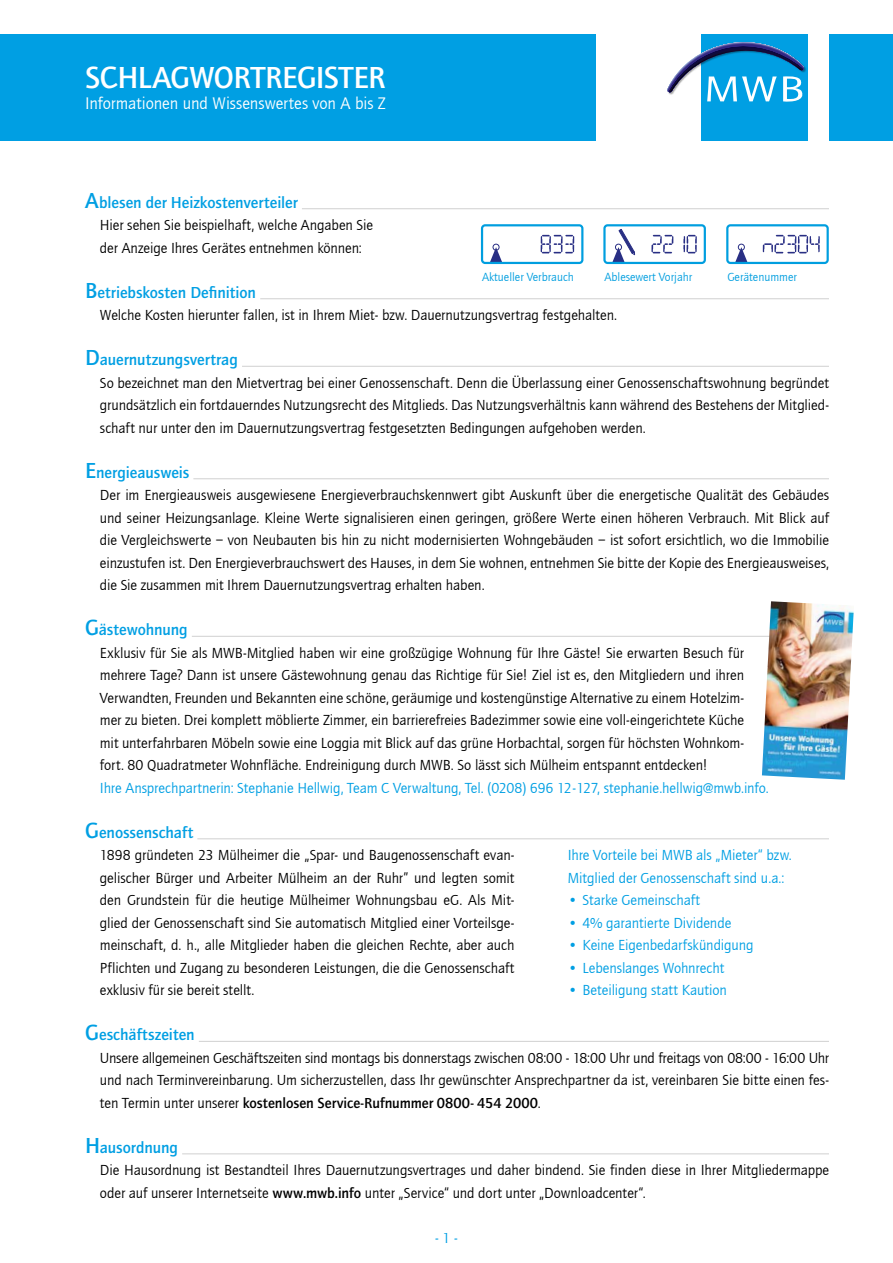
<style>
.page{position:relative;width:893px;height:1263px;background:#fff}
.page>*{position:absolute;margin:0;border:0;box-sizing:border-box;transform-origin:0 0}
.t1{font:500 31.5px "ITC Quay Sans";letter-spacing:-.015em;color:#fff}
.t2{font:17.25px "Quay Sans EF";letter-spacing:-.005em;color:#fff}
.t3{font:500 16.5px "ITC Quay Sans";color:#009fe3}
.t4{font:15px/22.5px "Quay Sans EF";letter-spacing:-.005em;color:#000;text-align:justify}
.t5{font:15px/22.5px "Quay Sans EF";letter-spacing:-.005em;color:#009fe3}
.t6{font:500 15px "ITC Quay Sans";color:#000}
.t7{font:12.15px "Quay Sans EF";color:#009edf}
.s1{font-size:22.5px}
.s2{font-family:"Quay Sans EF";font-weight:400}
.s3{font-family:"ITC Quay Sans";font-weight:500}
</style>
<div class="page">
<div style="left:0;top:34px;width:595px;height:106px;background:#009fe3"></div>
<div style="left:829px;top:34px;width:64px;height:106px;background:#009fe3"></div>
<div style="left:702px;top:34px;width:106px;height:106px;background:#009fe3"></div>
<svg style="left:667px;top:42px;width:138px;height:60px"></svg>
<hr style="left:302px;top:208px;width:527px;height:1px;background:#d0d0d0">
<hr style="left:260px;top:298px;width:569px;height:1px;background:#d0d0d0">
<hr style="left:242px;top:366px;width:587px;height:1px;background:#d0d0d0">
<hr style="left:193px;top:478px;width:636px;height:1px;background:#d0d0d0">
<hr style="left:192px;top:636px;width:637px;height:1px;background:#d0d0d0">
<hr style="left:197px;top:838px;width:632px;height:1px;background:#d0d0d0">
<hr style="left:199px;top:1041px;width:630px;height:1px;background:#d0d0d0">
<hr style="left:182px;top:1153px;width:647px;height:1px;background:#d0d0d0">
<div style="left:738px;top:244px;width:7px;height:7px;border:1px solid #292f84;border-radius:50%"></div>
<svg style="left:735px;top:247px;width:12px;height:14px"></svg>
<div style="left:726px;top:224px;width:103px;height:40px;border:2px solid #009edf;border-radius:3px"></div>
<svg style="left:763px;top:235px;width:57px;height:18px"></svg>
<div style="left:603px;top:224px;width:103px;height:40px;border:2px solid #009edf;border-radius:3px"></div>
<svg style="left:651px;top:235px;width:22px;height:18px"></svg>
<svg style="left:683px;top:235px;width:14px;height:18px"></svg>
<svg style="left:612px;top:229px;width:23px;height:34px"></svg>
<div style="left:493px;top:244px;width:6px;height:7px;border:1px solid #292f84;border-radius:50%"></div>
<svg style="left:490px;top:247px;width:12px;height:14px"></svg>
<div style="left:481px;top:224px;width:102px;height:40px;border:2px solid #009edf;border-radius:3px"></div>
<svg style="left:541px;top:235px;width:33px;height:18px"></svg>
<img style="left:762px;top:601px;width:92px;height:179px">
<h1 class="t1" style="left:85px;top:60px;width:302px">SCHLAGWORTREGISTER</h1>
<p class="t2" style="left:85px;top:94px;width:302px">Informationen und Wissenswertes von A bis Z</p>
<p class="t3" style="left:85px;top:193px;width:214px"><span class="s1">A</span>blesen der Heizkostenverteiler</p>
<p class="t4" style="left:100px;top:214px;width:275px">Hier sehen Sie beispielhaft, welche Angaben Sie der Anzeige Ihres Gerätes entnehmen können:</p>
<p class="t3" style="left:85px;top:283px;width:173px"><span class="s1">B</span>etriebskosten Definition</p>
<p class="t4" style="left:100px;top:304px;width:519px">Welche Kosten hierunter fallen, ist in Ihrem Miet- bzw. Dauernutzungsvertrag festgehalten.</p>
<p class="t3" style="left:85px;top:351px;width:154px"><span class="s1">D</span>auernutzungsvertrag</p>
<p class="t4" style="left:100px;top:372px;width:731px">So bezeichnet man den Mietvertrag bei einer Genossenschaft. Denn die Überlassung einer Genossenschaftswohnung begründet grundsätzlich ein fortdauerndes Nutzungsrecht des Mitglieds. Das Nutzungsverhältnis kann während des Bestehens der Mitglied&shy;schaft nur unter den im Dauernutzungsvertrag festgesetzten Bedingungen aufgehoben werden.</p>
<p class="t3" style="left:85px;top:463px;width:106px"><span class="s1">E</span>nergieausweis</p>
<p class="t4" style="left:100px;top:484px;width:731px">Der im Energieausweis ausgewiesene Energieverbrauchskennwert gibt Auskunft über die energetische Qualität des Gebäudes und seiner Heizungsanlage. Kleine Werte signalisieren einen geringen, größere Werte einen höheren Verbrauch. Mit Blick auf die Vergleichswerte – von Neubauten bis hin zu nicht modernisierten Wohngebäuden – ist sofort ersichtlich, wo die Immobilie einzustufen ist. Den Energieverbrauchswert des Hauses, in dem Sie wohnen, entnehmen Sie bitte der Kopie des Energieausweises, die Sie zusammen mit Ihrem Dauernutzungsvertrag erhalten haben.</p>
<p class="t3" style="left:85px;top:621px;width:104px"><span class="s1">G</span>ästewohnung</p>
<p class="t4" style="left:100px;top:642px;width:646px">Exklusiv für Sie als MWB-Mitglied haben wir eine großzügige Wohnung für Ihre Gäste! Sie erwarten Besuch für mehrere Tage? Dann ist unsere Gästewohnung genau das Richtige für Sie! Ziel ist es, den Mitgliedern und ihren Verwandten, Freunden und Bekannten eine schöne, geräumige und kostengünstige Alternative zu einem Hotelzim&shy;mer zu bieten. Drei komplett möblierte Zimmer, ein barrierefreies Badezimmer sowie eine voll-eingerichtete Küche mit unterfahrbaren Möbeln sowie eine Loggia mit Blick auf das grüne Horbachtal, sorgen für höchsten Wohnkom&shy;fort. 80 Quadratmeter Wohnfläche. Endreinigung durch MWB. So lässt sich Mülheim entspannt entdecken!</p>
<p class="t5" style="left:100px;top:777px;width:670px">Ihre Ansprechpartnerin: Stephanie Hellwig, Team C Verwaltung, Tel. (0208) 696 12-127, stephanie.hellwig@mwb.info.</p>
<p class="t3" style="left:85px;top:823px;width:110px"><span class="s1">G</span>enossenschaft</p>
<p class="t4" style="left:100px;top:844px;width:416px">1898 gründeten 23 Mülheimer die „Spar- und Baugenossenschaft evan&shy;gelischer Bürger und Arbeiter Mülheim an der Ruhr” und legten somit den Grundstein für die heutige Mülheimer Wohnungsbau eG. Als Mit&shy;glied der Genossenschaft sind Sie automatisch Mitglied einer Vorteilsge&shy;meinschaft, d. h., alle Mitglieder haben die gleichen Rechte, aber auch Pflichten und Zugang zu besonderen Leistungen, die die Genossenschaft exklusiv für sie bereit stellt.</p>
<p class="t3" style="left:85px;top:1026px;width:111px"><span class="s1">G</span>eschäftszeiten</p>
<p class="t4" style="left:100px;top:1047px;width:731px">Unsere allgemeinen Geschäftszeiten sind montags bis donnerstags zwischen 08:00 - 18:00 Uhr und freitags von 08:00 - 16:00 Uhr und nach Terminvereinbarung. Um sicherzustellen, dass Ihr gewünschter Ansprechpartner da ist, vereinbaren Sie bitte einen fes-</p>
<p class="t6" style="left:100px;top:1094px;width:442px"><span class="s2">ten Termin unter unserer</span> kostenlosen Service-Rufnummer 0800- 454 2000<span class="s2">.</span></p>
<p class="t3" style="left:85px;top:1138px;width:94px"><span class="s1">H</span>ausordnung</p>
<p class="t4" style="left:100px;top:1159px;width:731px">Die Hausordnung ist Bestandteil Ihres Dauernutzungsvertrages und daher bindend. Sie finden diese in Ihrer Mitgliedermappe oder auf unserer Internetseite <span class="s3">www.mwb.info</span> unter „Service“ und dort unter „Downloadcenter“.</p>
<p class="t7" style="left:482px;top:271px;width:93px">Aktueller Verbrauch</p>
<p class="t7" style="left:604px;top:271px;width:89px">Ablesewert Vorjahr</p>
<p class="t7" style="left:727px;top:271px;width:71px">Gerätenummer</p>
<p class="t5" style="left:568px;top:844px;width:226px">Ihre Vorteile bei MWB als „Mieter“ bzw.<br>Mitglied der Genossenschaft sind u.a.:</p>
<p class="t5" style="left:568px;top:889px;width:134px">• Starke Gemeinschaft</p>
<p class="t5" style="left:568px;top:912px;width:165px">• 4% garantierte Dividende</p>
<p class="t5" style="left:568px;top:934px;width:187px">• Keine Eigenbedarfskündigung</p>
<p class="t5" style="left:568px;top:957px;width:158px">• Lebenslanges Wohnrecht</p>
<p class="t5" style="left:568px;top:979px;width:161px">• Beteiligung statt Kaution</p>
<p class="t5" style="left:435px;top:1227px;width:24px">- 1 -</p>
</div>
